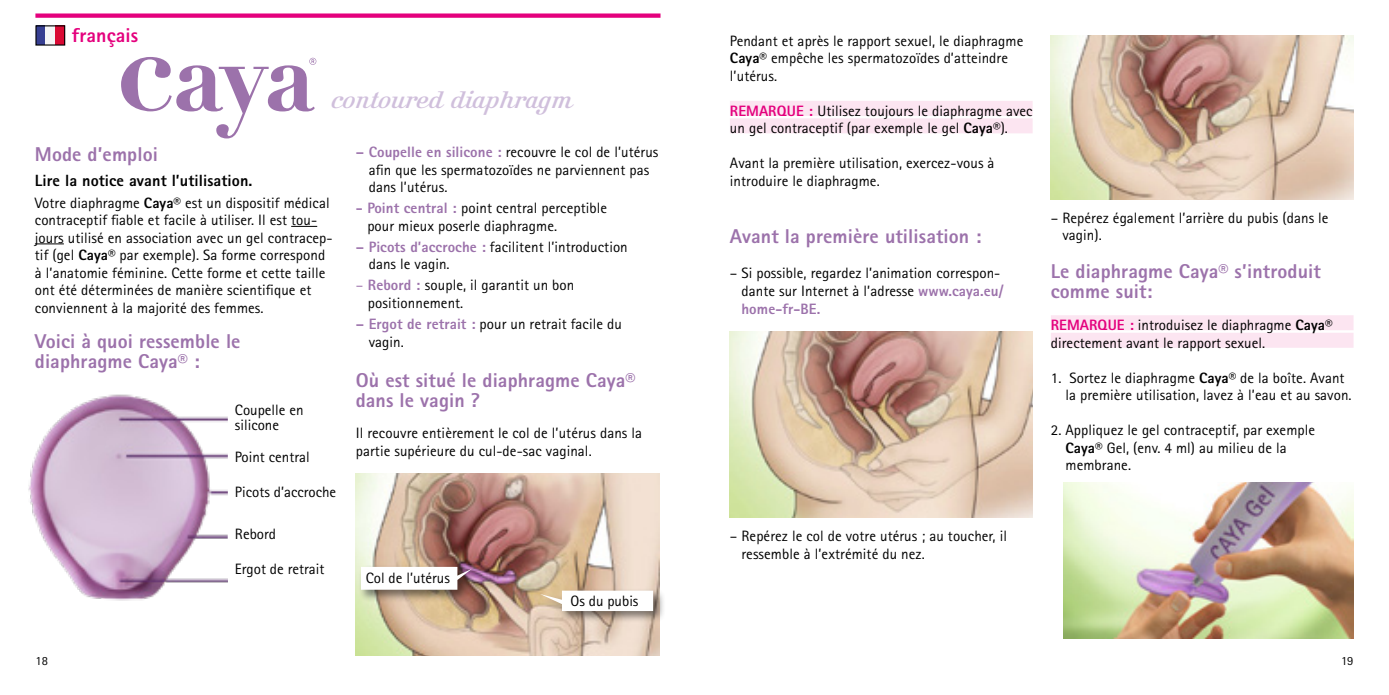
<style>
.page{position:relative;width:1389px;height:695px;background:#fff}
.page>*{position:absolute;margin:0;border:0;box-sizing:border-box;transform-origin:0 0}
.t1{font:25px "Kursivschrift Liegend";color:#d0bfdc}
.t2{font:800 20px/20px "Rotis Sans Serif Pro";letter-spacing:.005em;color:#9c72ab}
.t3{font:800 20px "Rotis Sans Serif Pro";letter-spacing:.005em;color:#e4007d}
.t4{font:800 16.25px "Rotis Sans Serif Pro";letter-spacing:.005em;color:#000}
.t5{font:15px/17.5px "Rotis Sans Serif Pro";letter-spacing:.005em;color:#000}
.t6{font:12.5px "Rotis Sans Serif Pro";color:#000}
.s1{font-weight:800}
.s2{font-weight:800;color:#9c72ab}
.s3{color:#9c72ab}
.s4{font-weight:800;color:#e4007d}
</style>
<div class="page">
<svg style="left:291px;top:226px;width:26px;height:1px"></svg>
<svg style="left:35px;top:243px;width:29px;height:1px"></svg>
<img style="left:356px;top:473px;width:303px;height:182px">
<div style="left:358px;top:564px;width:125px;height:38px;background:#000;opacity:.5"></div>
<svg style="left:361px;top:566px;width:111px;height:23px"></svg>
<div style="left:539px;top:587px;width:127px;height:36px;background:#000;opacity:.5"></div>
<svg style="left:540px;top:590px;width:113px;height:21px"></svg>
<div style="left:35px;top:13px;width:626px;height:5px;background:#e4007d"></div>
<svg style="left:121px;top:57px;width:195px;height:81px"></svg>
<div style="left:730px;top:101px;width:303px;height:15px;background:#fce5f1"></div>
<div style="left:730px;top:118px;width:303px;height:15px;background:#fce5f1"></div>
<img style="left:730px;top:331px;width:303px;height:186px">
<div style="left:1051px;top:315px;width:303px;height:15px;background:#fce5f1"></div>
<div style="left:1051px;top:333px;width:303px;height:15px;background:#fce5f1"></div>
<img style="left:1051px;top:35px;width:303px;height:164px">
<img style="left:1063px;top:482px;width:291px;height:156px">
<img style="left:28px;top:394px;width:200px;height:206px">
<div style="left:36px;top:26px;width:9px;height:19px;background:#373f92"></div>
<div style="left:45px;top:26px;width:10px;height:19px;background:#f5f5f6"></div>
<div style="left:55px;top:26px;width:10px;height:19px;background:#d90a34"></div>
<div style="left:35px;top:25px;width:30px;height:21px;border:1px solid #000"></div>
<h2 class="t3" style="left:72px;top:23px;width:68px">français</h2>
<h1 class="t1" style="left:332px;top:86px;width:242px">contoured diaphragm</h1>
<h2 class="t2" style="left:35px;top:144px;width:125px">Mode d’emploi</h2>
<p class="t4" style="left:35px;top:170px;width:219px">Lire la notice avant l’utilisation.</p>
<p class="t5" style="left:35px;top:194px;width:299px">Votre diaphragme <span class="s1">Caya®</span> est un dispositif médical contraceptif fiable et facile à utiliser. Il est tou&shy;jours utilisé en association avec un gel contracep&shy;tif (gel <span class="s1">Caya®</span> par exemple). Sa forme correspond à l’anatomie féminine. Cette forme et cette taille ont été déterminées de manière scientifique et conviennent à la majorité des femmes.</p>
<h2 class="t2" style="left:35px;top:331px;width:207px">Voici à quoi ressemble le diaphragme Caya® :</h2>
<p class="t5" style="left:235px;top:402px;width:70px;line-height:15px">Coupelle en silicone</p>
<p class="t5" style="left:235px;top:448px;width:76px">Point central</p>
<p class="t5" style="left:235px;top:483px;width:103px">Picots d’accroche</p>
<p class="t5" style="left:235px;top:525px;width:43px">Rebord</p>
<p class="t5" style="left:235px;top:560px;width:91px">Ergot de retrait</p>
<p class="t5" style="left:369px;top:143px;width:291px;text-indent:-13px"><span class="s2">– Coupelle en silicone :</span> recouvre le col de l’utérus afin que les spermatozoïdes ne parviennent pas dans l’utérus.</p>
<p class="t5" style="left:367px;top:199px;width:241px;text-indent:-12px"><span class="s2">- Point central :</span> point central perceptible pour mieux poserle diaphragme.</p>
<p class="t5" style="left:369px;top:238px;width:261px;text-indent:-13px"><span class="s2">– Picots d’accroche :</span> facilitent l’introduction dans le vagin.</p>
<p class="t5" style="left:368px;top:277px;width:208px;text-indent:-12px"><span class="s3">–</span> <span class="s2">Rebord :</span> souple, il garantit un bon positionnement.</p>
<p class="t5" style="left:369px;top:315px;width:255px;text-indent:-13px"><span class="s2">– Ergot de retrait :</span> pour un retrait facile du vagin.</p>
<h2 class="t2" style="left:356px;top:369px;width:281px">Où est situé le diaphragme Caya® dans le vagin ?</h2>
<p class="t5" style="left:356px;top:424px;width:288px">Il recouvre entièrement le col de l’utérus dans la partie supérieure du cul-de-sac vaginal.</p>
<p class="t5" style="left:366px;top:569px;width:86px">Col de l’utérus</p>
<p class="t5" style="left:570px;top:592px;width:70px">Os du pubis</p>
<p class="t5" style="left:730px;top:32px;width:295px">Pendant et après le rapport sexuel, le diaphragme<br><span class="s1">Caya®</span> empêche les spermatozoïdes d’atteindre l’utérus.</p>
<p class="t5" style="left:730px;top:102px;width:304px"><span class="s4">REMARQUE :</span> Utilisez toujours le diaphragme avec un gel contraceptif (par exemple le gel <span class="s1">Caya®</span>).</p>
<p class="t5" style="left:730px;top:155px;width:266px">Avant la première utilisation, exercez-vous à introduire le diaphragme.</p>
<h2 class="t2" style="left:730px;top:226px;width:253px">Avant la première utilisation :</h2>
<p class="t5" style="left:741px;top:265px;width:263px;text-indent:-12px">– Si possible, regardez l’animation correspon&shy;dante sur Internet à l’adresse <span class="s2">www.caya.eu/ home-fr-BE.</span></p>
<p class="t5" style="left:1062px;top:209px;width:268px;text-indent:-12px">– Repérez également l’arrière du pubis (dans le vagin).</p>
<h2 class="t2" style="left:1051px;top:261px;width:271px">Le diaphragme Caya® s’introduit comme suit:</h2>
<p class="t5" style="left:1051px;top:316px;width:283px"><span class="s4">REMARQUE :</span> introduisez le diaphragme <span class="s1">Caya® </span>directement avant le rapport sexuel.</p>
<p class="t5" style="left:1066px;top:369px;width:288px;text-indent:-15px">1. Sortez le diaphragme <span class="s1">Caya®</span> de la boîte. Avant la première utilisation, lavez à l’eau et au savon.</p>
<p class="t5" style="left:1066px;top:421px;width:251px;text-indent:-15px">2. Appliquez le gel contraceptif, par exemple<br><span class="s1">Caya®</span> Gel, (env. 4 ml) au milieu de la membrane.</p>
<p class="t5" style="left:741px;top:527px;width:267px;text-indent:-12px">– Repérez le col de votre utérus ; au toucher, il ressemble à l’extrémité du nez.</p>
<p class="t6" style="left:35px;top:653px;width:14px">18</p>
<p class="t6" style="left:1341px;top:653px;width:14px">19</p>
</div>
